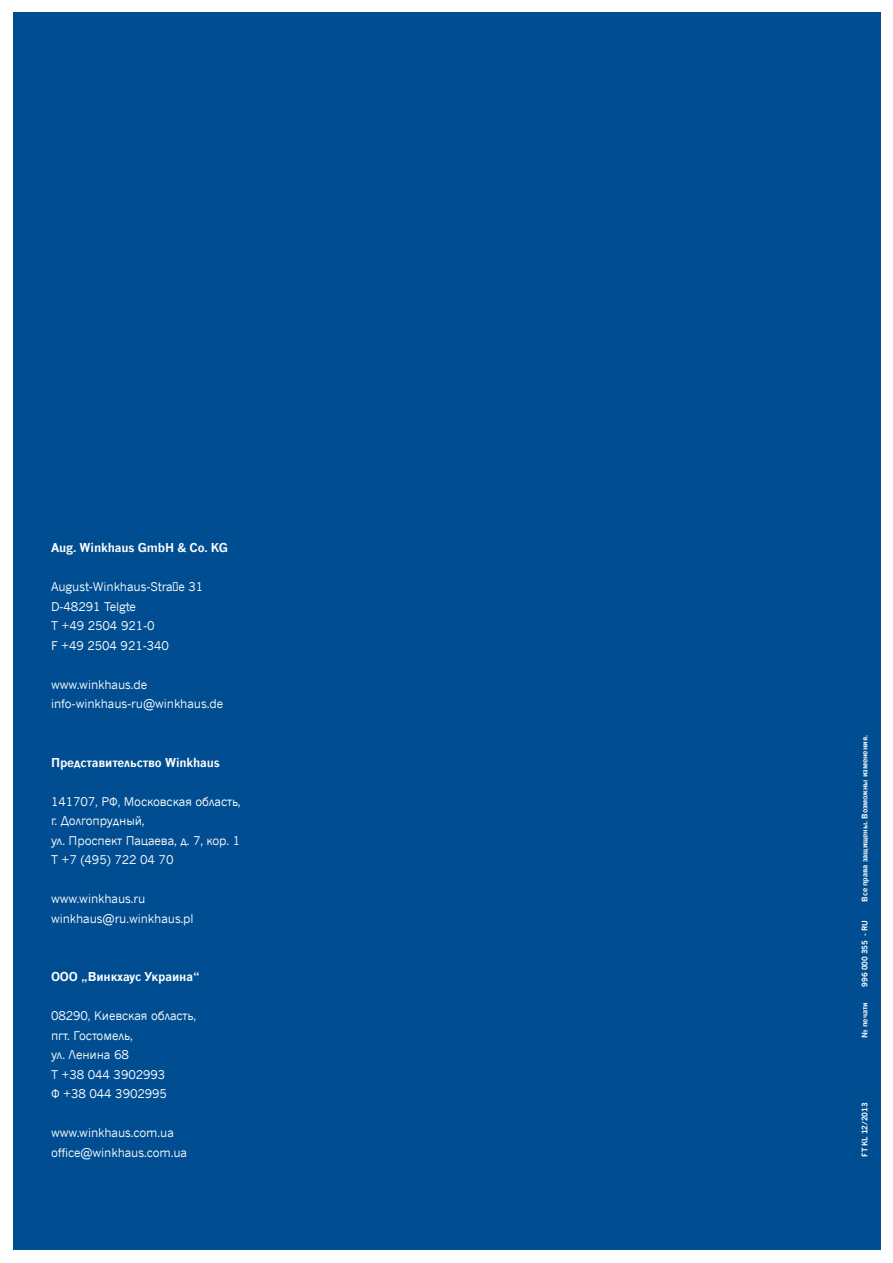
<style>
.page{position:relative;width:893px;height:1263px;background:#fff}
.page>*{position:absolute;margin:0;border:0;box-sizing:border-box;transform-origin:0 0}
.t1{font:12px/19.5px "News Gothic Cyr";letter-spacing:-.01em;color:#fff}
.t2{font:700 12px "News Gothic Cyr";letter-spacing:-.01em;color:#fff}
.t3{font:700 7.5px "News Gothic Cyr";letter-spacing:-.01em;color:#fff}
</style>
<div class="page">
<div style="left:13px;top:13px;width:867px;height:1237px;background:#004e91"></div>
<p class="t2" style="left:51px;top:540px;width:178px">Aug. Winkhaus GmbH &amp; Co. KG</p>
<p class="t1" style="left:51px;top:577px;width:154px">August-Winkhaus-Straße 31<br>D-48291 Telgte<br>T +49 2504 921-0<br>F +49 2504 921-340</p>
<p class="t1" style="left:51px;top:674px;width:174px">www.winkhaus.de info-winkhaus-ru@winkhaus.de</p>
<p class="t2" style="left:51px;top:755px;width:170px">Представительство Winkhaus</p>
<p class="t1" style="left:51px;top:791px;width:191px">141707, РФ, Московская область, г. Долгопрудный,<br>ул. Проспект Пацаева, д. 7, кор. 1<br>T +7 (495) 722 04 70</p>
<p class="t1" style="left:51px;top:889px;width:144px">www.winkhaus.ru winkhaus@ru.winkhaus.pl</p>
<p class="t2" style="left:51px;top:969px;width:150px">ООО „Винкхаус Украина“</p>
<p class="t1" style="left:51px;top:1006px;width:147px">08290, Киевская область, пгт. Гостомель,<br>ул. Ленина 68<br>Т +38 044 3902993<br>Ф +38 044 3902995</p>
<p class="t1" style="left:51px;top:1123px;width:138px">www.winkhaus.com.ua office@winkhaus.com.ua</p>
<p class="t3" style="left:860px;top:901px;width:168px;rotate:-90deg">Все права защищены. Возможны изменения.</p>
<p class="t3" style="left:860px;top:986px;width:68px;rotate:-90deg">996 000 355 - RU</p>
<p class="t3" style="left:860px;top:1037px;width:37px;rotate:-90deg">№ печати</p>
<p class="t3" style="left:860px;top:1157px;width:56px;rotate:-90deg">FT KL 12/2013</p>
</div>
